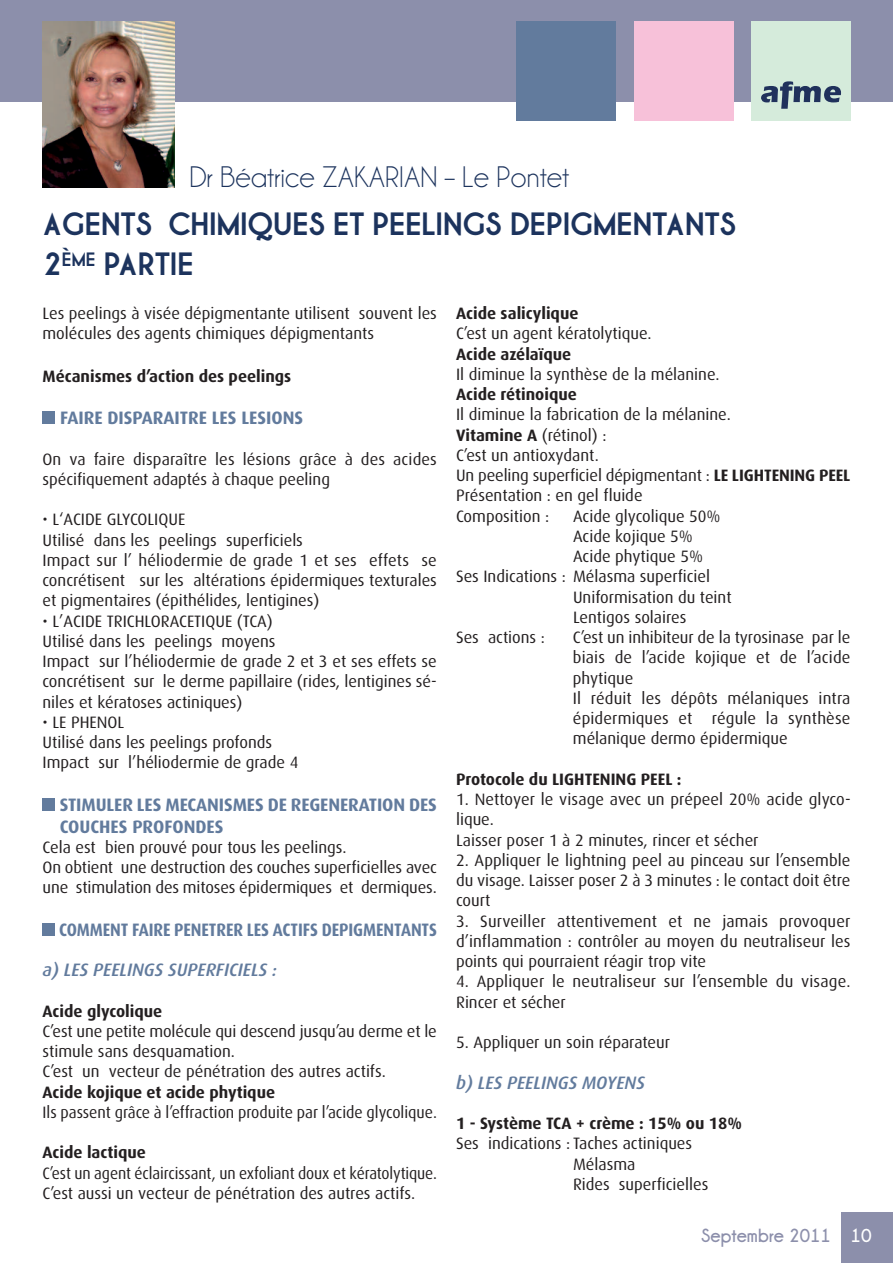
<style>
.page{position:relative;width:893px;height:1263px;background:#fff}
.page>*{position:absolute;margin:0;border:0;box-sizing:border-box;transform-origin:0 0}
.t1{font:700 33px/39.6px "Champagne&Limousines Thick";color:#1c335d}
.t2{font:30px "Champagne&Limousines";color:#1c335d}
.t3{font:19.5px "Champagne&Limousines Thick";color:#8c8fab}
.t4{font:700 18px/22px "Dax";letter-spacing:-.005em;color:#627b9d}
.t5{font:italic 500 18px "Dax";color:#627b9d}
.t6{font:700 18px "Dax";letter-spacing:-.005em;color:#627b9d;scale:.91 1}
.t7{font:16.5px/20.2px "Dax";color:#231f20}
.t8{font:700 16.5px "Dax";color:#231f20}
.t9{font:16.5px/20.2px "Dax";color:#231f20;scale:.94 1}
.t10{font:16.5px "Dax";color:#231f20;scale:.96 1}
.s1{font-weight:700}
.s2{color:#fff}
</style>
<div class="page">
<div style="left:0;top:0;width:893px;height:102px;background:#8c8fab"></div>
<div style="left:517px;top:21px;width:99px;height:100px;background:#627b9d"></div>
<div style="left:634px;top:21px;width:99px;height:100px;background:#f7c1d9"></div>
<div style="left:751px;top:21px;width:99px;height:100px;background:#d5ebdb"></div>
<svg style="left:761px;top:81px;width:80px;height:28px"></svg>
<div style="left:842px;top:1212px;width:51px;height:51px;background:#8c8fab"></div>
<img style="left:43px;top:21px;width:131px;height:166px">
<div style="left:43px;top:923px;width:12px;height:13px;background:#627b9d"></div>
<div style="left:43px;top:798px;width:12px;height:12px;background:#627b9d"></div>
<div style="left:43px;top:411px;width:12px;height:13px;background:#627b9d"></div>
<h2 class="t2" style="left:189px;top:159px;width:382px">Dr Béatrice ZAKARIAN – Le Pontet</h2>
<h1 class="t1" style="left:43px;top:204px;width:695px">AGENTS CHIMIQUES ET PEELINGS DEPIGMENTANTS<br>2<sup>ÈME</sup> PARTIE</h1>
<p class="t7" style="left:43px;top:304px;width:396px">Les peelings à visée dépigmentante utilisent souvent les molécules des agents chimiques dépigmentants</p>
<p class="t8" style="left:43px;top:369px;width:250px">Mécanismes d’action des peelings</p>
<p class="t4" style="left:60px;top:408px;width:245px">FAIRE DISPARAITRE LES LESIONS</p>
<p class="t7" style="left:43px;top:450px;width:396px">On va faire disparaître les lésions grâce à des acides spécifiquement adaptés à chaque peeling</p>
<p class="t7" style="left:43px;top:510px;width:396px">• L‘ACIDE GLYCOLIQUE<br>Utilisé dans les peelings superficiels<br>Impact sur l’ héliodermie de grade 1 et ses effets se concrétisent sur les altérations épidermiques texturales et pigmentaires (épithélides, lentigines)</p>
<p class="t7" style="left:43px;top:612px;width:396px">• L’ACIDE TRICHLORACETIQUE (TCA)<br>Utilisé dans les peelings moyens<br>Impact sur l’héliodermie de grade 2 et 3 et ses effets se concrétisent sur le derme papillaire (rides, lentigines sé&shy;niles et kératoses actiniques)</p>
<p class="t7" style="left:43px;top:713px;width:257px">• LE PHENOL<br>Utilisé dans les peelings profonds<br>Impact sur l’héliodermie de grade 4</p>
<p class="t4" style="left:60px;top:794px;width:378px">STIMULER LES MECANISMES DE REGENERATION DES<br>COUCHES PROFONDES</p>
<p class="t7" style="left:43px;top:838px;width:396px">Cela est bien prouvé pour tous les peelings.<br>On obtient une destruction des couches superficielles avec une stimulation des mitoses épidermiques et dermiques.</p>
<p class="t6" style="left:59px;top:921px;width:416px">COMMENT FAIRE PENETRER LES ACTIFS DEPIGMENTANTS</p>
<p class="t5" style="left:43px;top:962px;width:236px">a) LES PEELINGS SUPERFICIELS :</p>
<p class="t8" style="left:43px;top:1004px;width:121px">Acide glycolique</p>
<p class="t7" style="left:43px;top:1022px;width:396px">C’est une petite molécule qui descend jusqu’au derme et le stimule sans desquamation.<br>C’est un vecteur de pénétration des autres actifs.</p>
<p class="t8" style="left:43px;top:1085px;width:234px">Acide kojique et acide phytique</p>
<p class="t10" style="left:43px;top:1105px;width:412px">Ils passent grâce à l’effraction produite par l’acide glycolique.</p>
<p class="t8" style="left:43px;top:1145px;width:105px">Acide lactique</p>
<p class="t9" style="left:43px;top:1164px;width:421px">C’est un agent éclaircissant, un exfoliant doux et kératolytique.<br>C’est aussi un vecteur de pénétration des autres actifs.</p>
<p class="t8" style="left:456px;top:306px;width:124px">Acide salicylique</p>
<p class="t7" style="left:456px;top:325px;width:197px">C’est un agent kératolytique.</p>
<p class="t8" style="left:456px;top:347px;width:117px">Acide azélaïque</p>
<p class="t7" style="left:456px;top:365px;width:265px">Il diminue la synthèse de la mélanine.</p>
<p class="t8" style="left:456px;top:387px;width:122px">Acide rétinoique</p>
<p class="t7" style="left:456px;top:406px;width:396px">Il diminue la fabrication de la mélanine.<br><span class="s1">Vitamine A</span> (rétinol) :<br>C’est un antioxydant.<br>Un peeling superficiel dépigmentant : <span class="s1">LE LIGHTENING PEEL<br></span>Présentation : en gel fluide<br>Composition :</p>
<p class="t7" style="left:573px;top:507px;width:149px">Acide glycolique 50%</p>
<p class="t7" style="left:573px;top:527px;width:121px">Acide kojique 5%</p>
<p class="t7" style="left:573px;top:547px;width:132px">Acide phytique 5%</p>
<p class="t7" style="left:456px;top:568px;width:256px">Ses Indications : Mélasma superficiel</p>
<p class="t7" style="left:573px;top:588px;width:160px">Uniformisation du teint</p>
<p class="t7" style="left:573px;top:608px;width:115px">Lentigos solaires</p>
<p class="t7" style="left:456px;top:628px;width:90px">Ses actions :</p>
<p class="t7" style="left:573px;top:628px;width:279px">C’est un inhibiteur de la tyrosinase par le biais de l’acide kojique et de l’acide phytique<br>Il réduit les dépôts mélaniques intra épidermiques et régule la synthèse mélanique dermo épidermique</p>
<p class="t8" style="left:456px;top:772px;width:227px">Protocole du LIGHTENING PEEL :</p>
<p class="t7" style="left:456px;top:790px;width:396px">1. Nettoyer le visage avec un prépeel 20% acide glyco&shy;lique.<br>Laisser poser 1 à 2 minutes, rincer et sécher</p>
<p class="t7" style="left:456px;top:851px;width:396px;text-align:justify">2. Appliquer le lightning peel au pinceau sur l’ensemble du visage. Laisser poser 2 à 3 minutes : le contact doit être court</p>
<p class="t7" style="left:456px;top:912px;width:396px;text-align:justify">3. Surveiller attentivement et ne jamais provoquer d’inflammation : contrôler au moyen du neutraliseur les points qui pourraient réagir trop vite</p>
<p class="t7" style="left:456px;top:973px;width:396px">4. Appliquer le neutraliseur sur l’ensemble du visage.<br>Rincer et sécher</p>
<p class="t7" style="left:456px;top:1033px;width:216px">5. Appliquer un soin réparateur</p>
<p class="t5" style="left:456px;top:1075px;width:190px">b) LES PEELINGS MOYENS</p>
<p class="t8" style="left:456px;top:1116px;width:287px">1 - Système TCA + crème : 15% ou 18%</p>
<p class="t7" style="left:573px;top:1135px;width:137px;text-indent:-117px">Ses indications : Taches actiniques<br>Mélasma<br>Rides superficielles</p>
<p class="t3" style="left:701px;top:1223px;width:172px">Septembre 2011 <span class="s2">10</span></p>
</div>
